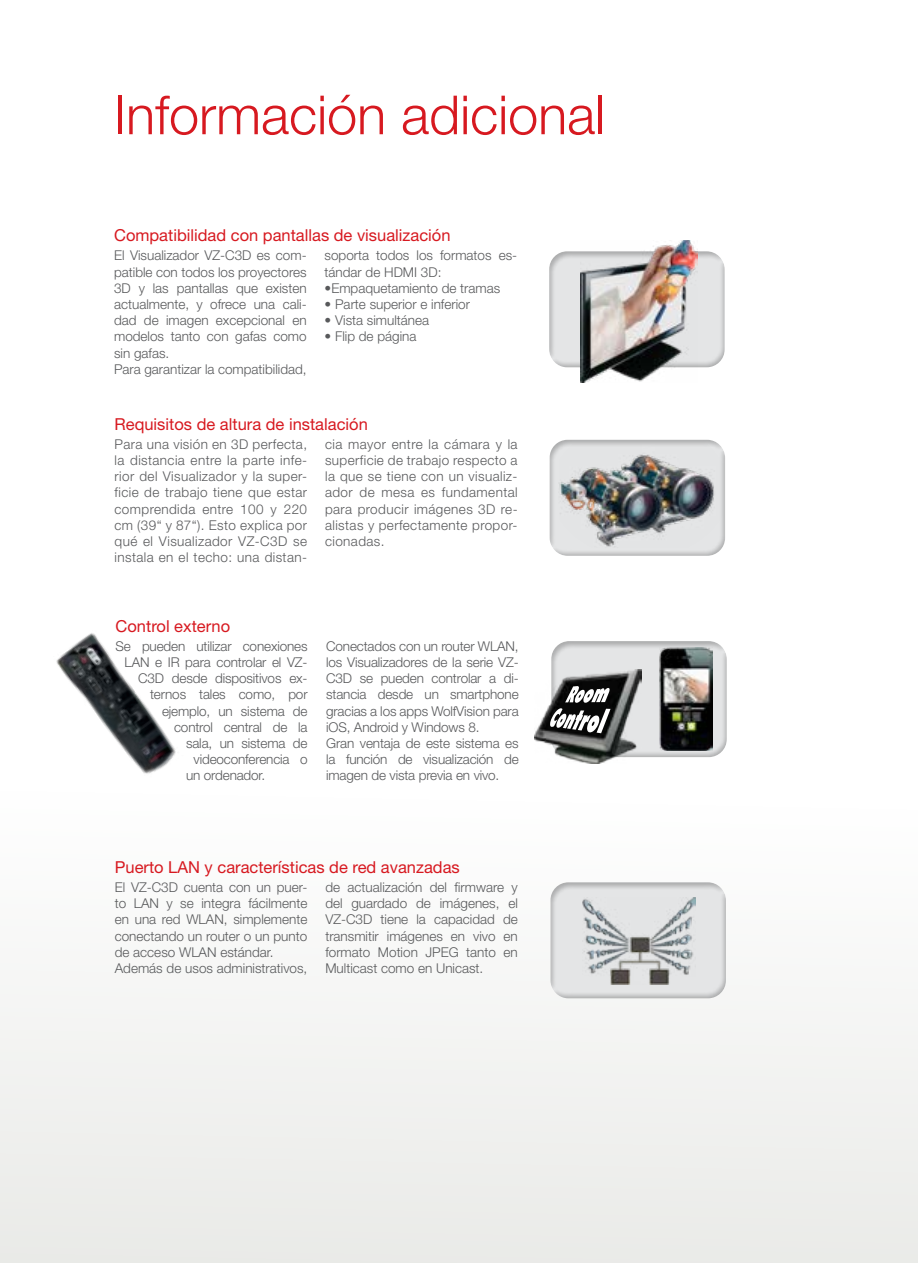
<style>
.page{position:relative;width:918px;height:1263px;background:#fff}
.page>*{position:absolute;margin:0;border:0;box-sizing:border-box;transform-origin:0 0}
.t1{font:300 54px "Helvetica Neue LT Pro";color:#d71920}
.t2{font:16.5px "Helvetica Neue LT Pro";color:#d71920}
.t3{font:300 13.5px/16.2px "Helvetica Neue LT Pro";color:#58595b}
</style>
<div class="page">
<div style="left:0;top:671px;width:918px;height:592px;background:#f5f6f5"></div>
<div style="left:542px;top:243px;width:189px;height:125px;background:#000;opacity:.25"></div>
<div style="left:543px;top:432px;width:189px;height:125px;background:#000;opacity:.25"></div>
<div style="left:544px;top:874px;width:189px;height:125px;background:#000;opacity:.25"></div>
<img style="left:582px;top:897px;width:113px;height:88px">
<div style="left:545px;top:633px;width:189px;height:125px;background:#000;opacity:.25"></div>
<img style="left:534px;top:670px;width:108px;height:93px">
<svg style="left:550px;top:686px;width:61px;height:47px"></svg>
<img style="left:659px;top:647px;width:53px;height:104px">
<img style="left:581px;top:240px;width:116px;height:143px">
<img style="left:56px;top:633px;width:119px;height:141px">
<img style="left:558px;top:443px;width:165px;height:105px">
<h1 class="t1" style="left:114px;top:82px;width:493px">Información adicional</h1>
<p class="t2" style="left:114px;top:225px;width:338px">Compatibilidad con pantallas de visualización</p>
<p class="t3" style="left:114px;top:247px;width:194px">El Visualizador VZ-C3D es com&shy;patible con todos los proyectores<br>3D y las pantallas que existen actualmente, y ofrece una cali&shy;dad de imagen excepcional en modelos tanto con gafas como sin gafas.<br>Para garantizar la compatibilidad,</p>
<p class="t3" style="left:325px;top:247px;width:194px">soporta todos los formatos es&shy;tándar de HDMI 3D:</p>
<p class="t3" style="left:325px;top:279px;width:177px">•Empaquetamiento de tramas</p>
<p class="t3" style="left:325px;top:296px;width:147px">• Parte superior e inferior</p>
<p class="t3" style="left:325px;top:312px;width:106px">• Vista simultánea</p>
<p class="t3" style="left:325px;top:328px;width:93px">• Flip de página</p>
<p class="t2" style="left:115px;top:414px;width:255px">Requisitos de altura de instalación</p>
<p class="t3" style="left:115px;top:436px;width:194px;text-align:justify">Para una visión en 3D perfecta, la distancia entre la parte infe&shy;rior del Visualizador y la super&shy;ficie de trabajo tiene que estar comprendida entre 100 y 220 cm (39“ y 87“). Esto explica por qué el Visualizador VZ-C3D se instala en el techo: una distan-</p>
<p class="t3" style="left:325px;top:436px;width:194px;text-align:justify">cia mayor entre la cámara y la superficie de trabajo respecto a la que se tiene con un visualiz&shy;ador de mesa es fundamental para producir imágenes 3D re&shy;alistas y perfectamente propor&shy;cionadas.</p>
<p class="t2" style="left:116px;top:615px;width:116px">Control externo</p>
<p class="t3" style="left:116px;top:637px;width:194px">Se pueden utilizar conexiones</p>
<p class="t3" style="left:125px;top:654px;width:185px">LAN e IR para controlar el VZ-</p>
<p class="t3" style="left:138px;top:670px;width:171px">C3D desde dispositivos ex-</p>
<p class="t3" style="left:150px;top:686px;width:159px">ternos tales como, por</p>
<p class="t3" style="left:162px;top:702px;width:147px">ejemplo, un sistema de</p>
<p class="t3" style="left:174px;top:718px;width:135px">control central de la</p>
<p class="t3" style="left:186px;top:735px;width:123px">sala, un sistema de</p>
<p class="t3" style="left:194px;top:751px;width:116px">videoconferencia o</p>
<p class="t3" style="left:186px;top:767px;width:81px">un ordenador.</p>
<p class="t3" style="left:326px;top:637px;width:194px">Conectados con un router WLAN, los Visualizadores de la serie VZ-<br>C3D se pueden controlar a di&shy;stancia desde un smartphone gracias a los apps WolfVision para iOS, Android y Windows 8.<br>Gran ventaja de este sistema es la función de visualización de imagen de vista previa en vivo.</p>
<p class="t2" style="left:115px;top:857px;width:346px">Puerto LAN y características de red avanzadas</p>
<p class="t3" style="left:115px;top:879px;width:194px">El VZ-C3D cuenta con un puer&shy;to LAN y se integra fácilmente en una red WLAN, simplemente conectando un router o un punto de acceso WLAN estándar.<br>Además de usos administrativos,</p>
<p class="t3" style="left:325px;top:879px;width:194px;text-align:justify">de actualización del firmware y del guardado de imágenes, el VZ-C3D tiene la capacidad de transmitir imágenes en vivo en formato Motion JPEG tanto en Multicast como en Unicast.</p>
</div>
